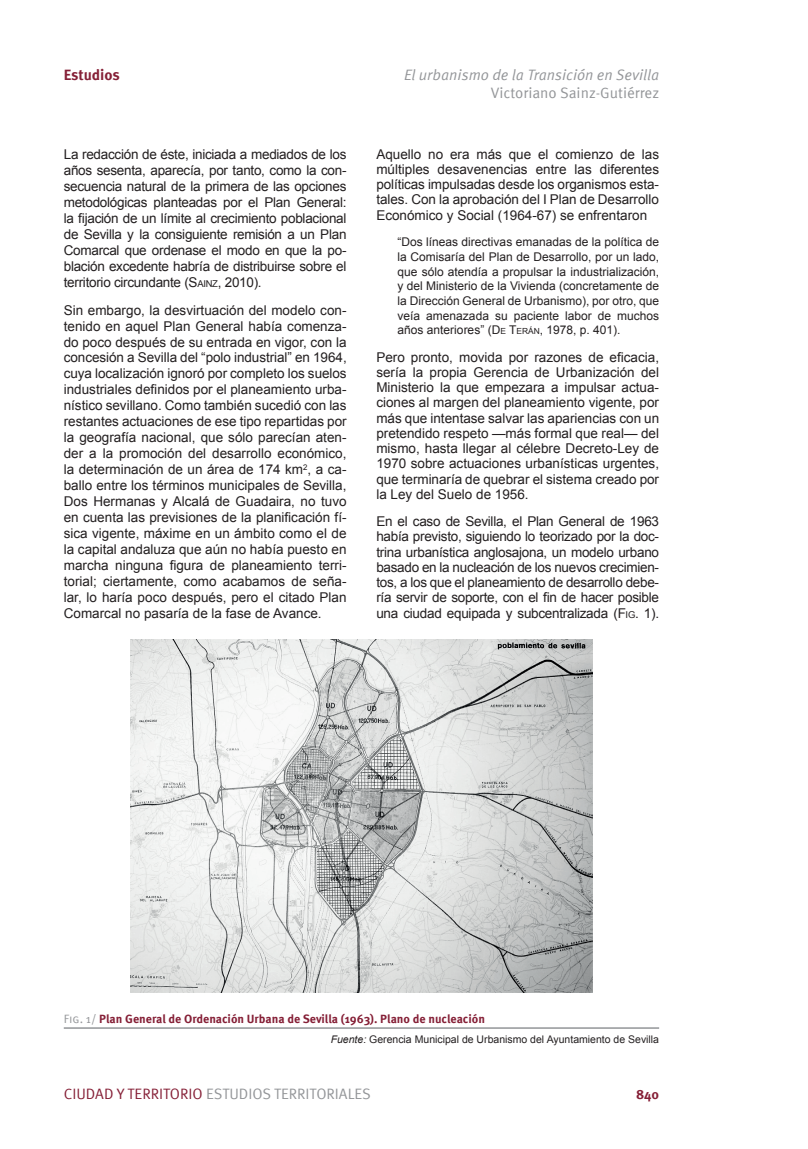
<style>
.page{position:relative;width:808px;height:1149px;background:#fff}
.page>*{position:absolute;margin:0;border:0;box-sizing:border-box;transform-origin:0 0}
.t1{font:15px "Meta Pro";color:#939598}
.t2{font:italic 15px "Meta Pro";color:#939598}
.t3{font:700 15px "Meta Pro";letter-spacing:-.005em;color:#851f36}
.t4{font:13.5px/15.9px "Arial";letter-spacing:-.005em;color:#231f20;text-align:justify}
.t5{font:700 13.5px "Meta Pro";color:#851f36}
.t6{font:12px/14.7px "Arial";color:#231f20;text-align:justify}
.t7{font:700 12px "Meta Pro";color:#851f36}
.t8{font:10.5px "Arial";color:#231f20}
.s1{font-style:inherit}
.s2{font-size:9.45px}
.s3{font-size:8.4px}
.s4{font-weight:400;color:#939598}
.s5{font-style:italic}
.s6{color:#851f36}
</style>
<div class="page">
<img style="left:130px;top:639px;width:463px;height:353px">
<hr style="left:64px;top:1026px;width:595px;height:2px;background:#939598">
<p class="t3" style="left:64px;top:63px;width:58px">Estudios</p>
<p class="t4" style="left:64px;top:146px;width:284px">La redacción de éste, iniciada a mediados de los años sesenta, aparecía, por tanto, como la con&shy;secuencia natural de la primera de las opciones metodológicas planteadas por el Plan General: la fijación de un límite al crecimiento poblacional de Sevilla y la consiguiente remisión a un Plan Comarcal que ordenase el modo en que la po&shy;blación excedente habría de distribuirse sobre el territorio circundante (<span class="s1">S</span><span class="s2">AINZ</span>, 2010).</p>
<p class="t4" style="left:64px;top:302px;width:284px">Sin embargo, la desvirtuación del modelo con&shy;tenido en aquel Plan General había comenza&shy;do poco después de su entrada en vigor, con la concesión a Sevilla del “polo industrial” en 1964, cuya localización ignoró por completo los suelos industriales definidos por el planeamiento urba&shy;nístico sevillano. Como también sucedió con las restantes actuaciones de ese tipo repartidas por la geografía nacional, que sólo parecían aten&shy;der a la promoción del desarrollo económico, la determinación de un área de 174 km<sup>2</sup>, a ca&shy;ballo entre los términos municipales de Sevilla, Dos Hermanas y Alcalá de Guadaira, no tuvo en cuenta las previsiones de la planificación fí&shy;sica vigente, máxime en un ámbito como el de la capital andaluza que aún no había puesto en marcha ninguna figura de planeamiento terri&shy;torial; ciertamente, como acabamos de seña&shy;lar, lo haría poco después, pero el citado Plan Comarcal no pasaría de la fase de Avance.</p>
<p class="t2" style="left:404px;top:64px;width:257px">El urbanismo de la Transición en Sevilla</p>
<p class="t1" style="left:491px;top:82px;width:170px">Victoriano Sainz-Gutiérrez</p>
<p class="t4" style="left:376px;top:146px;width:284px;line-height:15.3px">Aquello no era más que el comienzo de las múltiples desavenencias entre las diferentes políticas impulsadas desde los organismos esta&shy;tales. Con la aprobación del I Plan de Desarrollo Económico y Social (1964-67) se enfrentaron</p>
<p class="t6" style="left:398px;top:235px;width:263px">“Dos líneas directivas emanadas de la política de la Comisaría del Plan de Desarrollo, por un lado, que sólo atendía a propulsar la industrialización, y del Ministerio de la Vivienda (concretamente de la Dirección General de Urbanismo), por otro, que veía amenazada su paciente labor de muchos años anteriores” (<span class="s1">D</span> <span class="s3">E</span> <span class="s1">T</span><span class="s3">ERÁN</span>, 1978, p. 401).</p>
<p class="t4" style="left:376px;top:349px;width:284px;line-height:15.3px">Pero pronto, movida por razones de eficacia, sería la propia Gerencia de Urbanización del Ministerio la que empezara a impulsar actua&shy;ciones al margen del planeamiento vigente, por más que intentase salvar las apariencias con un pretendido respeto —más formal que real— del mismo, hasta llegar al célebre Decreto-Ley de 1970 sobre actuaciones urbanísticas urgentes, que terminaría de quebrar el sistema creado por la Ley del Suelo de 1956.</p>
<p class="t4" style="left:376px;top:513px;width:284px;line-height:15.3px">En el caso de Sevilla, el Plan General de 1963 había previsto, siguiendo lo teorizado por la doc&shy;trina urbanística anglosajona, un modelo urbano basado en la nucleación de los nuevos crecimien&shy;tos, a los que el planeamiento de desarrollo debe&shy;ría servir de soporte, con el fin de hacer posible una ciudad equipada y subcentralizada (<span class="s1">F</span><span class="s2">IG</span><span class="s1">. 1</span>).</p>
<p class="t7" style="left:64px;top:1009px;width:423px"><span class="s4">Fig. 1/</span> Plan General de Ordenación Urbana de Sevilla (1963). Plano de nucleación</p>
<p class="t8" style="left:331px;top:1032px;width:330px"><span class="s5">Fuente</span><span class="s5">:</span> Gerencia Municipal de Urbanismo del Ayuntamiento de Sevilla</p>
<p class="t1" style="left:64px;top:1082px;width:309px"><span class="s6">CIUDAD Y TERRITORIO</span> ESTUDIOS TERRITORIALES</p>
<p class="t5" style="left:636px;top:1083px;width:25px">840</p>
</div>
